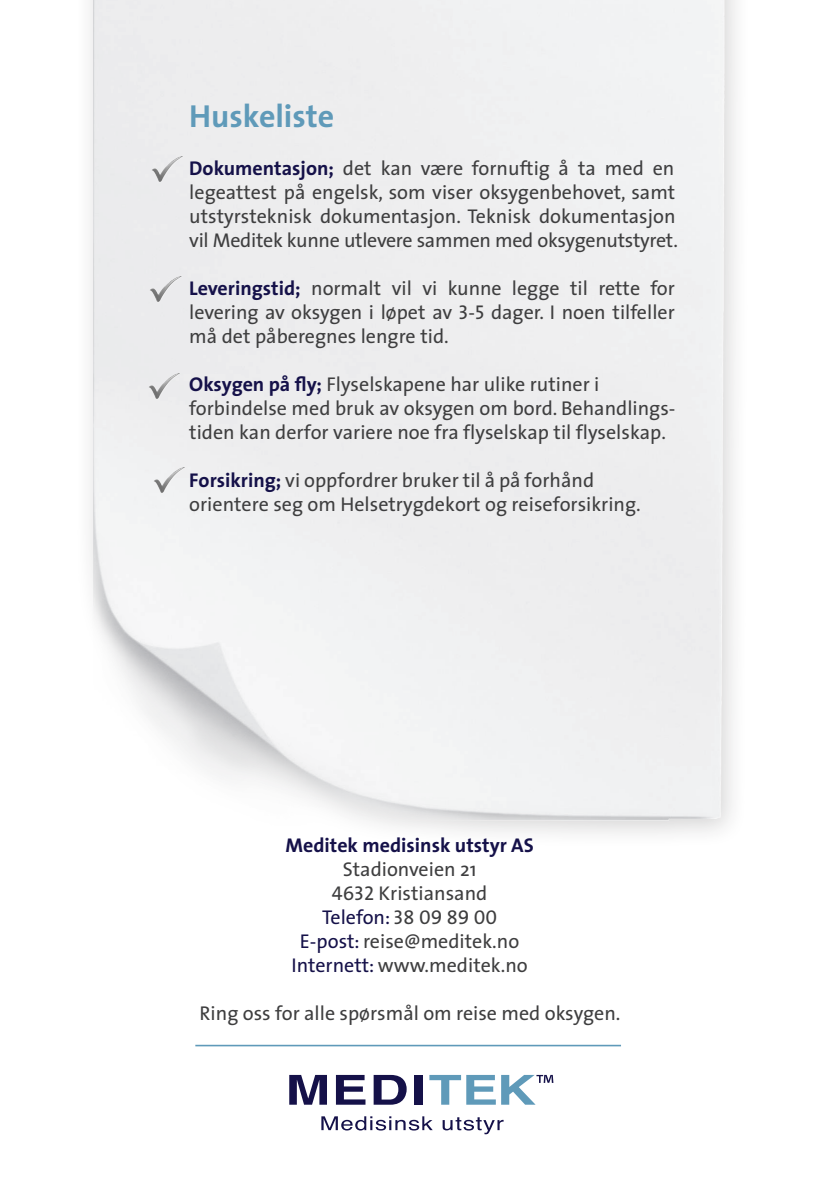
<style>
.page{position:relative;width:823px;height:1191px;background:#fff}
.page>*{position:absolute;margin:0;border:0;box-sizing:border-box;transform-origin:0 0}
.t1{font:700 32px "The Sans";color:#5f9ab9}
.t2{font:20px/24px "The Sans";color:#3e3e3f}
.t3{font:700 20px "The Sans";color:#151149}
.s1{font-weight:700;color:#151149}
.s2{font-family:"The Sans Caps"}
.s3{color:#151149}
</style>
<div class="page">
<div style="left:74px;top:0;width:678px;height:849px;background:#231f20;opacity:.2"></div>
<img style="left:74px;top:0;width:650px;height:835px">
<img style="left:151px;top:157px;width:37px;height:29px">
<img style="left:150px;top:277px;width:37px;height:30px">
<img style="left:148px;top:374px;width:37px;height:29px">
<img style="left:154px;top:468px;width:37px;height:29px">
<hr style="left:195px;top:1044px;width:425px;height:2px;background:#5f9ab9">
<svg style="left:289px;top:1075px;width:38px;height:29px"></svg>
<svg style="left:336px;top:1075px;width:29px;height:29px"></svg>
<svg style="left:373px;top:1075px;width:33px;height:29px"></svg>
<div style="left:414px;top:1075px;width:8px;height:29px;background:#151149"></div>
<svg style="left:429px;top:1075px;width:66px;height:29px"></svg>
<svg style="left:321px;top:1116px;width:111px;height:14px"></svg>
<svg style="left:442px;top:1117px;width:61px;height:17px"></svg>
<svg style="left:501px;top:1075px;width:52px;height:29px"></svg>
<h1 class="t1" style="left:189px;top:90px;width:146px">Huskeliste</h1>
<p class="t2" style="left:189px;top:156px;width:490px"><span class="s1">Dokumentasjon;</span> det kan være fornuftig å ta med en legeattest på engelsk, som viser oksygenbehovet, samt utstyrsteknisk dokumentasjon. Teknisk dokumentasjon vil Meditek kunne utlevere sammen med oksygenutstyret.</p>
<p class="t2" style="left:189px;top:276px;width:487px;text-align:justify"><span class="s1">Leveringstid;</span> normalt vil vi kunne legge til rette for levering av oksygen i løpet av <span class="s2">3-5</span> dager. I noen tilfeller må det påberegnes lengre tid.</p>
<p class="t2" style="left:189px;top:372px;width:487px"><span class="s1">Oksygen på fly;</span> Flyselskapene har ulike rutiner i forbindelse med bruk av oksygen om bord. Behandlings&shy;tiden kan derfor variere noe fra flyselskap til flyselskap.</p>
<p class="t2" style="left:189px;top:468px;width:453px"><span class="s1">Forsikring;</span> vi oppfordrer bruker til å på forhånd orientere seg om Helsetrygdekort og reiseforsikring.</p>
<p class="t3" style="left:285px;top:828px;width:250px">Meditek medisinsk utstyr AS</p>
<p class="t2" style="left:291px;top:857px;width:238px;text-align:center">Stadionveien 21<br><span class="s2">4632</span> Kristiansand<br><span class="s3">Telefon:</span> <span class="s2">38 09 89 00<br></span><span class="s3">E-post:</span> reise@meditek.no<br><span class="s3">Internett:</span> www.meditek.no</p>
<p class="t2" style="left:199px;top:1001px;width:422px">Ring oss for alle spørsmål om reise med oksygen.</p>
</div>
